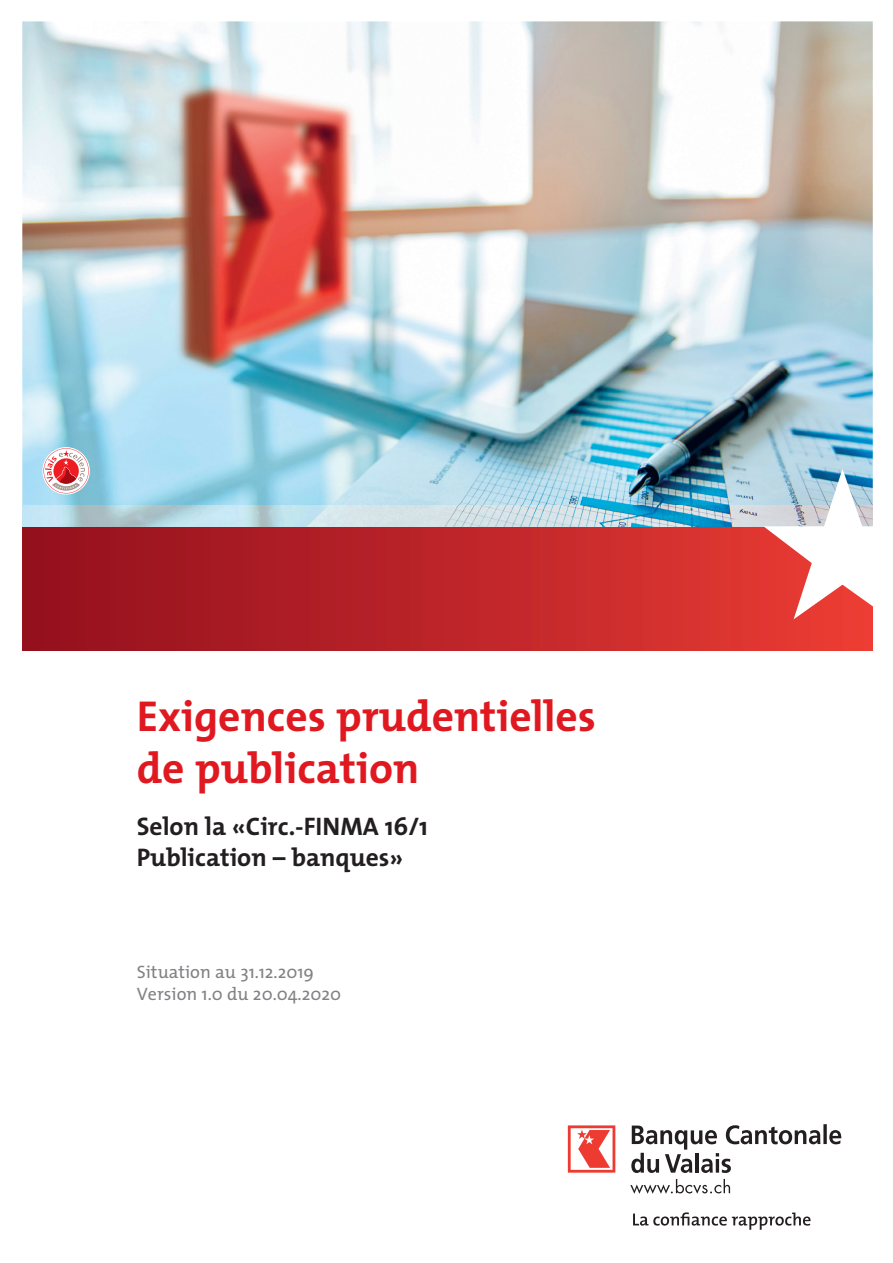
<style>
.page{position:relative;width:893px;height:1263px;background:#fff}
.page>*{position:absolute;margin:0;border:0;box-sizing:border-box;transform-origin:0 0}
.t1{font:700 43.5px/52.2px "The Mix";color:#e01921}
.t2{font:700 25.5px/30.6px "The Mix";color:#231f20}
.t3{font:18px/21.6px "The Mix";color:#808285}
</style>
<div class="page">
<img style="left:22px;top:21px;width:851px;height:485px">
<div style="left:22px;top:526px;width:851px;height:125px;background:linear-gradient(to right,#910f1d,#eb3c34)"></div>
<svg style="left:42px;top:447px;width:48px;height:47px"></svg>
<svg style="left:44px;top:448px;width:45px;height:45px"></svg>
<img style="left:22px;top:506px;width:741px;height:20px">
<svg style="left:763px;top:469px;width:110px;height:151px"></svg>
<svg style="left:630px;top:1179px;width:100px;height:15px"></svg>
<svg style="left:631px;top:1124px;width:210px;height:49px"></svg>
<svg style="left:568px;top:1125px;width:47px;height:47px"></svg>
<svg style="left:633px;top:1212px;width:177px;height:18px"></svg>
<h1 class="t1" style="left:137px;top:689px;width:461px">Exigences prudentielles de publication</h1>
<p class="t2" style="left:137px;top:810px;width:293px">Selon la «Circ.-FINMA 16/1<br>Publication – banques»</p>
<p class="t3" style="left:137px;top:961px;width:206px">Situation au 31.12.2019<br>Version 1.0 du 20.04.2020</p>
</div>
